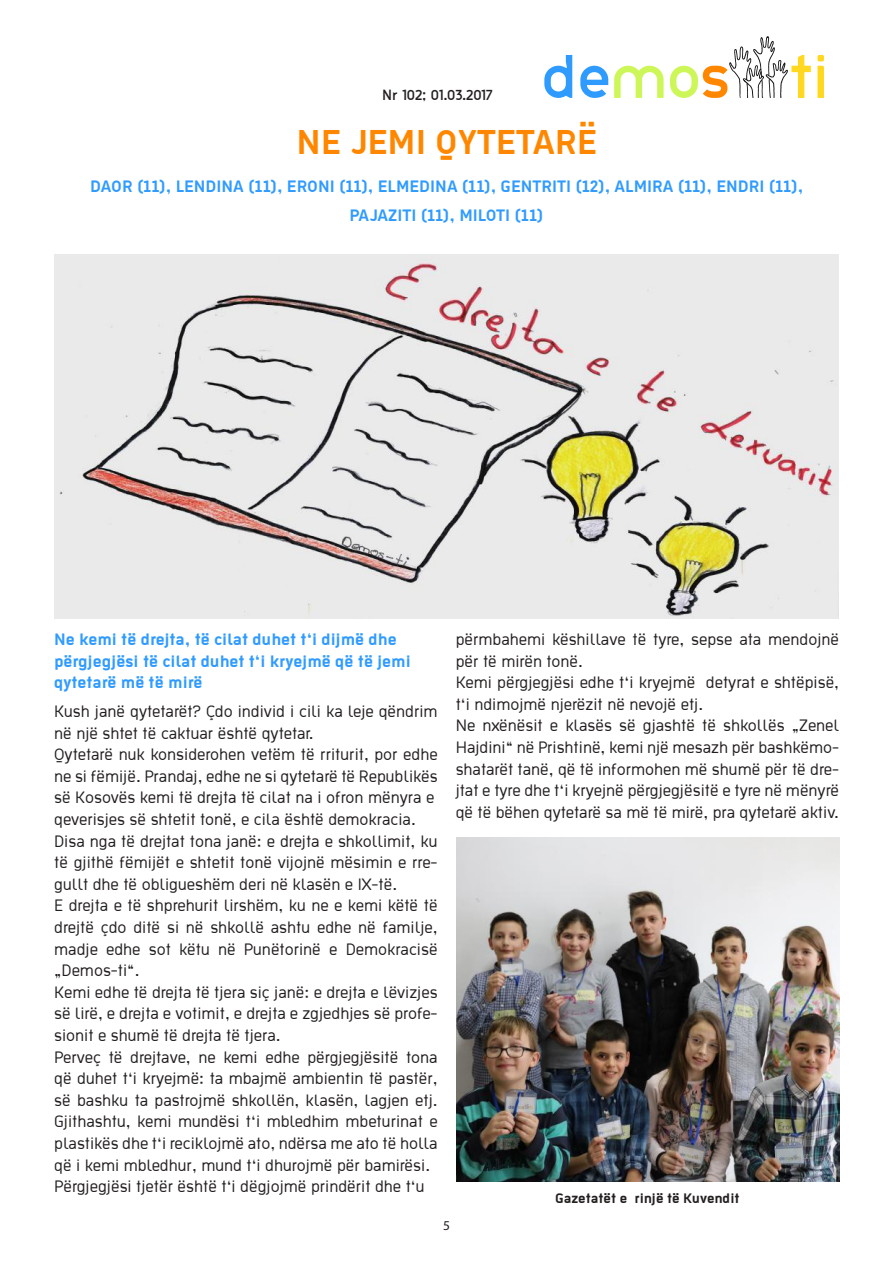
<style>
.page{position:relative;width:893px;height:1263px;background:#fff}
.page>*{position:absolute;margin:0;border:0;box-sizing:border-box;transform-origin:0 0}
.t1{font:700 37.5px "Ekstropia";color:#ff8700}
.t2{font:18px/21.6px "Ekstropia";color:#241f1f}
.t3{font:700 18px/21.6px "Ekstropia";color:#309bff}
.t4{font:700 15px "Ekstropia";color:#241f1f}
.t5{font:13.5px "Thelbi Kujtesa";color:#241f1f}
.t6{font:13.5px "Myriad Pro";color:#241f1f}
</style>
<div class="page">
<svg style="left:544px;top:55px;width:28px;height:43px"></svg>
<svg style="left:580px;top:66px;width:28px;height:32px"></svg>
<svg style="left:614px;top:66px;width:50px;height:32px"></svg>
<svg style="left:817px;top:55px;width:7px;height:43px"></svg>
<svg style="left:670px;top:36px;width:141px;height:62px"></svg>
<img style="left:54px;top:254px;width:785px;height:365px">
<img style="left:456px;top:838px;width:383px;height:343px">
<p class="t5" style="left:382px;top:85px;width:112px">Nr 102; 01.03.2017</p>
<h1 class="t1" style="left:296px;top:120px;width:301px">NE JEMI QYTETARË</h1>
<p class="t3" style="left:90px;top:175px;width:715px">DAOR (11), LENDINA (11), ERONI (11), ELMEDINA (11), GENTRITI (12), ALMIRA (11), ENDRI (11),</p>
<p class="t3" style="left:350px;top:203px;width:195px">PAJAZITI (11), MILOTI (11)</p>
<p class="t3" style="left:54px;top:628px;width:358px">Ne kemi të drejta, të cilat duhet t‘i dijmë dhe përgjegjësi të cilat duhet t‘i kryejmë që të jemi qytetarë më të mirë</p>
<p class="t2" style="left:54px;top:700px;width:385px">Kush janë qytetarët? Çdo individ i cili ka leje qëndrim në një shtet të caktuar është qytetar.<br>Qytetarë nuk konsiderohen vetëm të rriturit, por edhe ne si fëmijë. Prandaj, edhe ne si qytetarë të Republikës së Kosovës kemi të drejta të cilat na i ofron mënyra e qeverisjes së shtetit tonë, e cila është demokracia.<br>Disa nga të drejtat tona janë: e drejta e shkollimit, ku të gjithë fëmijët e shtetit tonë vijojnë mësimin e rre&shy;gullt dhe të obligueshëm deri në klasën e IX-të.<br>E drejta e të shprehurit lirshëm, ku ne e kemi këtë të drejtë çdo ditë si në shkollë ashtu edhe në familje, madje edhe sot këtu në Punëtorinë e Demokracisë „Demos-ti“.<br>Kemi edhe të drejta të tjera siç janë: e drejta e lëvizjes së lirë, e drejta e votimit, e drejta e zgjedhjes së profe&shy;sionit e shumë të drejta të tjera.<br>Perveç të drejtave, ne kemi edhe përgjegjësitë tona që duhet t‘i kryejmë: ta mbajmë ambientin të pastër, së bashku ta pastrojmë shkollën, klasën, lagjen etj.<br>Gjithashtu, kemi mundësi t‘i mbledhim mbeturinat e plastikës dhe t‘i reciklojmë ato, ndërsa me ato të holla që i kemi mbledhur, mund t‘i dhurojmë për bamirësi.<br>Përgjegjësi tjetër është t‘i dëgjojmë prindërit dhe t‘u</p>
<p class="t2" style="left:456px;top:628px;width:385px">përmbahemi këshillave të tyre, sepse ata mendojnë për të mirën tonë.<br>Kemi përgjegjësi edhe t‘i kryejmë detyrat e shtëpisë, t‘i ndimojmë njerëzit në nevojë etj.<br>Ne nxënësit e klasës së gjashtë të shkollës „Zenel Hajdini“ në Prishtinë, kemi një mesazh për bashkëmo&shy;shatarët tanë, që të informohen më shumë për të dre&shy;jtat e tyre dhe t‘i kryejnë përgjegjësitë e tyre në mënyrë që të bëhen qytetarë sa më të mirë, pra qytetarë aktiv.</p>
<p class="t4" style="left:555px;top:1189px;width:186px">Gazetatët e rinjë të Kuvendit</p>
<p class="t6" style="left:443px;top:1217px;width:8px">5</p>
</div>
